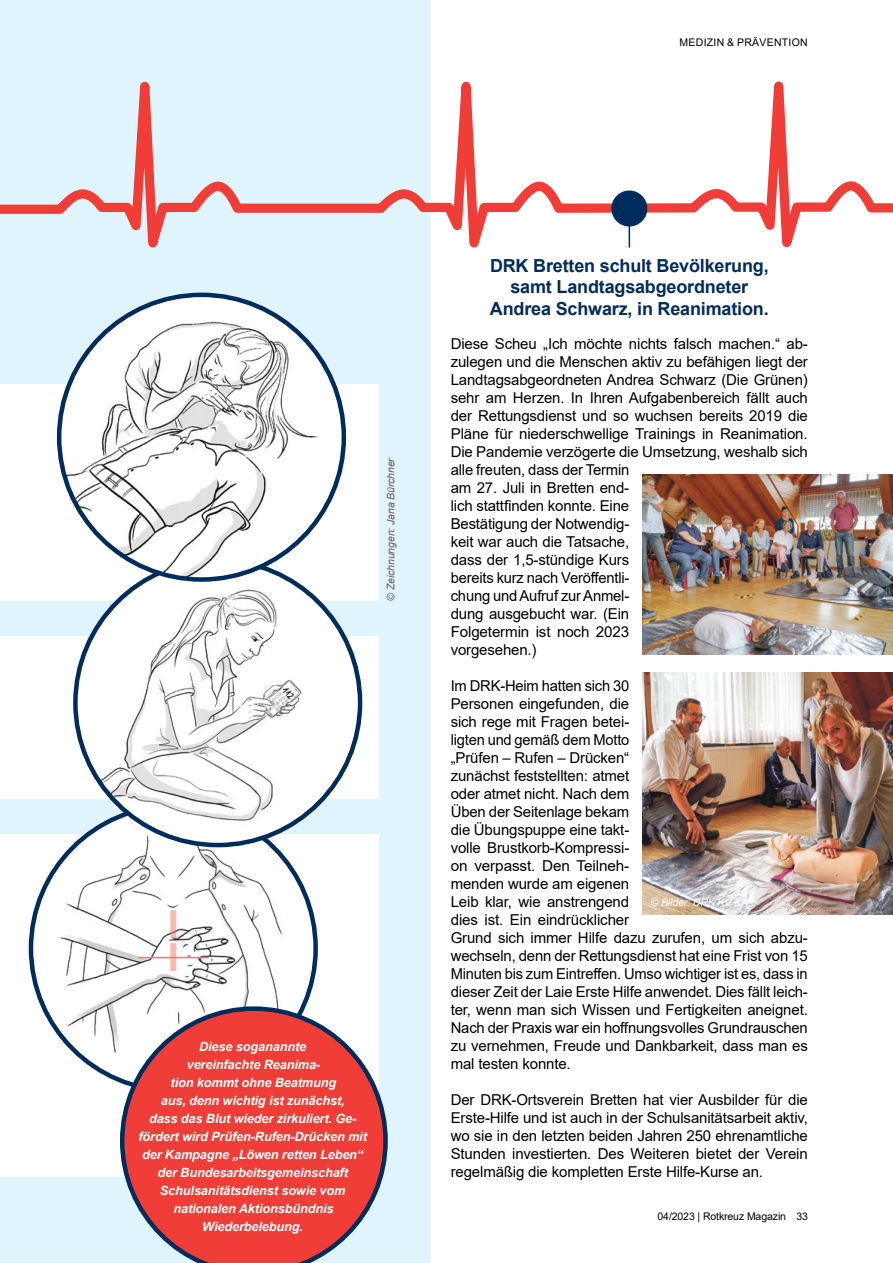
<style>
.page{position:relative;width:893px;height:1263px;background:#fff}
.page>*{position:absolute;margin:0;border:0;box-sizing:border-box;transform-origin:0 0}
.t1{font:700 18px/21.6px "Arial";letter-spacing:-.01em;color:#002c5b;text-align:center}
.t2{font:15px/18px "Arial";letter-spacing:-.01em;color:#000}
.t3{font:italic 700 12.75px/18px "Arial";letter-spacing:-.01em;color:#fff;text-align:center}
.t4{font:italic 10.5px "Arial";letter-spacing:-.01em;color:#66605c}
.t5{font:10.5px "Arial";letter-spacing:-.01em;color:#000}
.t6{font:10.5px "Arial";letter-spacing:.025em;color:#000}
.t7{font:italic 10.5px "Arial";letter-spacing:-.01em;color:#fff}
</style>
<div class="page">
<div style="left:0;top:0;width:429px;height:1263px;background:#e0f4fd"></div>
<svg style="left:0;top:0;width:893px;height:299px"></svg>
<img style="left:642px;top:672px;width:251px;height:243px">
<img style="left:642px;top:475px;width:251px;height:180px">
<div style="left:0;top:385px;width:378px;height:216px;background:#fff"></div>
<div style="left:0;top:637px;width:378px;height:162px;background:#fff"></div>
<div style="left:0;top:835px;width:378px;height:342px;background:#fff"></div>
<hr style="left:629px;top:206px;width:1px;height:41px;background:#002c5b">
<div style="left:611px;top:190px;width:36px;height:36px;background:#002c5b;border-radius:50%"></div>
<svg style="left:31px;top:806px;width:285px;height:284px"></svg>
<img style="left:48px;top:831px;width:250px;height:227px">
<svg style="left:120px;top:1006px;width:268px;height:257px"></svg>
<img style="left:75px;top:563px;width:285px;height:268px">
<img style="left:59px;top:295px;width:285px;height:284px;border-radius:142px">
<svg style="left:170px;top:943px;width:6px;height:28px"></svg>
<svg style="left:170px;top:910px;width:6px;height:28px"></svg>
<hr style="left:138px;top:957px;width:70px;height:1px;background:#f6755e">
<p class="t6" style="left:680px;top:35px;width:130px">MEDIZIN &amp; PRÄVENTION</p>
<p class="t4" style="left:384px;top:601px;width:145px;rotate:-90deg">© Zeichnungen: Jana Bürchner</p>
<p class="t3" style="left:138px;top:1038px;width:230px">Diese soganannte<br>vereinfachte Reanima-<br>tion kommt ohne Beatmung<br>aus, denn wichtig ist zunächst,<br>dass das Blut wieder zirkuliert. Ge&shy;fördert wird Prüfen-Rufen-Drücken mit der Kampagne „Löwen retten Leben“ der Bundesarbeitsgemeinschaft<br>Schulsanitätsdienst sowie vom nationalen Aktionsbündnis<br>Wiederbelebung.</p>
<p class="t1" style="left:490px;top:255px;width:280px">DRK Bretten schult Bevölkerung, samt Landtagsabgeordneter<br>Andrea Schwarz, in Reanimation.</p>
<p class="t2" style="left:451px;top:334px;width:359px">Diese Scheu „Ich möchte nichts falsch machen.“ ab&shy;zulegen und die Menschen aktiv zu befähigen liegt der Landtagsabgeordneten Andrea Schwarz (Die Grünen) sehr am Herzen. In Ihren Aufgabenbereich fällt auch der Rettungsdienst und so wuchsen bereits 2019 die Pläne für niederschwellige Trainings in Reanimation.<br>Die Pandemie verzögerte die Umsetzung, weshalb sich alle freuten, dass der Termin<br>am 27. Juli in Bretten end-<br>lich stattfinden konnte. Eine<br>Bestätigung der Notwendig-<br>keit war auch die Tatsache,<br>dass der 1,5-stündige Kurs<br>bereits kurz nach Veröffentli-<br>chung und Aufruf zur Anmel-<br>dung ausgebucht war. (Ein<br>Folgetermin ist noch 2023<br>vorgesehen.)</p>
<p class="t2" style="left:451px;top:676px;width:359px">Im DRK-Heim hatten sich 30<br>Personen eingefunden, die<br>sich rege mit Fragen betei-<br>ligten und gemäß dem Motto<br>„Prüfen – Rufen – Drücken“<br>zunächst feststellten: atmet<br>oder atmet nicht. Nach dem<br>Üben der Seitenlage bekam<br>die Übungspuppe eine takt-<br>volle Brustkorb-Kompressi-<br>on verpasst. Den Teilneh-<br>menden wurde am eigenen<br>Leib klar, wie anstrengend<br>dies ist. Ein eindrücklicher<br>Grund sich immer Hilfe dazu zurufen, um sich abzu&shy;wechseln, denn der Rettungsdienst hat eine Frist von 15<br>Minuten bis zum Eintreffen. Umso wichtiger ist es, dass in dieser Zeit der Laie Erste Hilfe anwendet. Dies fällt leich&shy;ter, wenn man sich Wissen und Fertigkeiten aneignet.<br>Nach der Praxis war ein hoffnungsvolles Grundrauschen zu vernehmen, Freude und Dankbarkeit, dass man es mal testen konnte.</p>
<p class="t2" style="left:451px;top:1090px;width:359px;text-align:justify">Der DRK-Ortsverein Bretten hat vier Ausbilder für die Erste-Hilfe und ist auch in der Schulsanitätsarbeit aktiv, wo sie in den letzten beiden Jahren 250 ehrenamtliche Stunden investierten. Des Weiteren bietet der Verein regelmäßig die kompletten Erste Hilfe-Kurse an.</p>
<p class="t7" style="left:651px;top:896px;width:99px">© Bilder: DRK KV KA</p>
<p class="t5" style="left:658px;top:1209px;width:152px">04/2023 | Rotkreuz Magazin 33</p>
</div>
